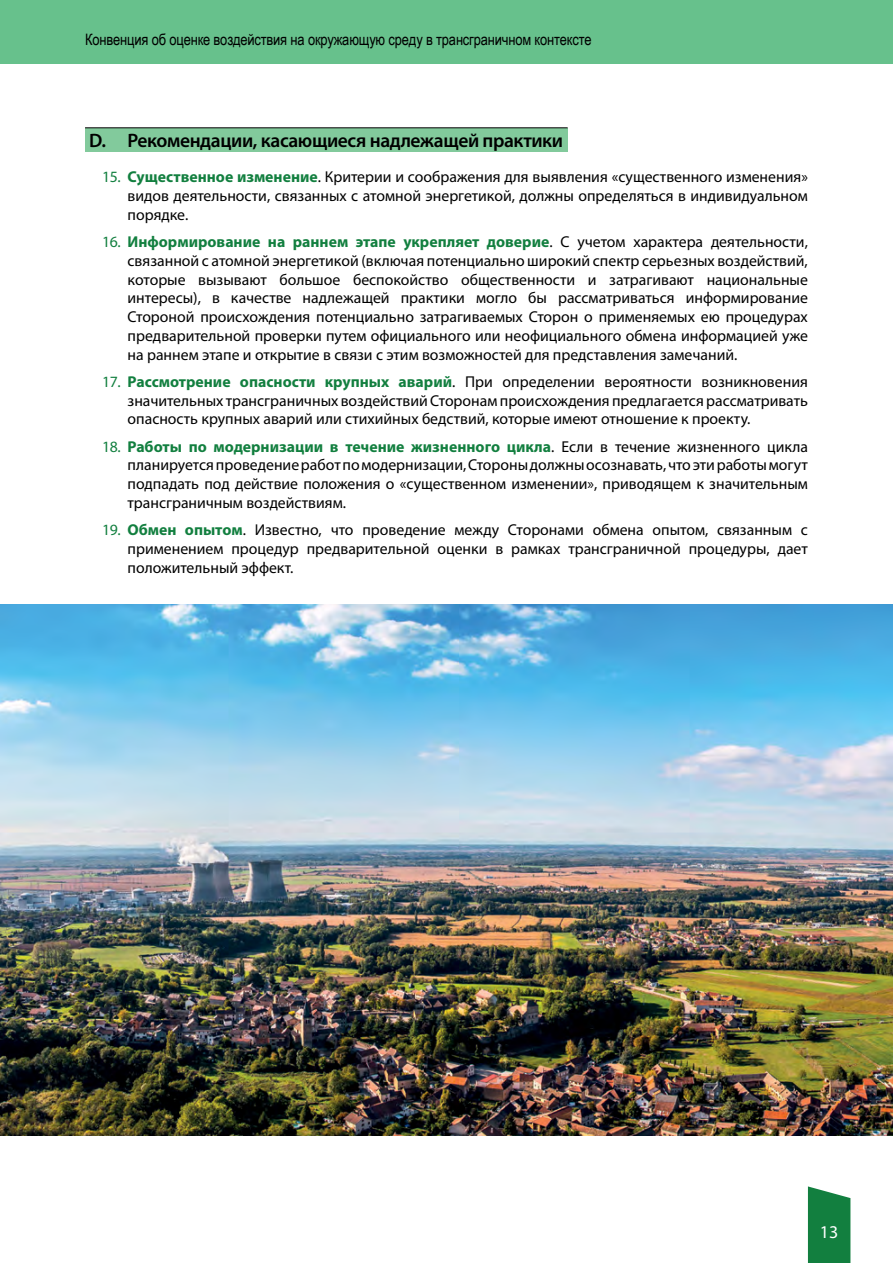
<style>
.page{position:relative;width:893px;height:1263px;background:#fff}
.page>*{position:absolute;margin:0;border:0;box-sizing:border-box;transform-origin:0 0}
.t1{font:600 19.5px "Myriad Pro";letter-spacing:-.02em;color:#000}
.t2{font:18px "Myriad Pro";color:#fff}
.t3{font:15.75px/18.8px "Myriad Pro";color:#000;text-align:justify}
.t4{font:15.75px "Arial Narrow";letter-spacing:-.01em;color:#000}
.s1{color:#127f3f}
.s2{font-weight:700;color:#127f3f}
</style>
<div class="page">
<svg style="left:808px;top:1186px;width:42px;height:77px;background:#25894e"></svg>
<div style="left:0;top:0;width:893px;height:64px;background:#67c18c"></div>
<hr style="left:0;top:0;width:1px;height:64px;background:#127f3f">
<div style="left:85px;top:128px;width:483px;height:24px;background:#82ca9c"></div>
<hr style="left:85px;top:128px;width:483px;height:1px;background:#000">
<img style="left:0;top:604px;width:893px;height:531px">
<p class="t4" style="left:85px;top:28px;width:508px">Конвенция об оценке воздействия на окружающую среду в трансграничном контексте</p>
<p class="t1" style="left:89px;top:128px;width:475px">D. Рекомендации, касающиеся надлежащей практики</p>
<p class="t3" style="left:128px;top:168px;width:682px;text-indent:-26px"><span class="s1">15.</span> <span class="s2">Существенное изменение</span>. Критерии и соображения для выявления «существенного изменения» видов деятельности, связанных с атомной энергетикой, должны определяться в индивидуальном порядке.</p>
<p class="t3" style="left:128px;top:232px;width:682px;text-indent:-26px"><span class="s1">16.</span> <span class="s2">Информирование на раннем этапе укрепляет доверие</span>. С учетом характера деятельности, связанной с атомной энергетикой (включая потенциально широкий спектр серьезных воздействий, которые вызывают большое беспокойство общественности и затрагивают национальные интересы), в качестве надлежащей практики могло бы рассматриваться информирование Стороной происхождения потенциально затрагиваемых Сторон о применяемых ею процедурах предварительной проверки путем официального или неофициального обмена информацией уже на раннем этапе и открытие в связи с этим возможностей для представления замечаний.</p>
<p class="t3" style="left:128px;top:372px;width:682px;text-indent:-26px"><span class="s1">17.</span> <span class="s2">Рассмотрение опасности крупных аварий</span>. При определении вероятности возникновения значительных трансграничных воздействий Сторонам происхождения предлагается рассматривать опасность крупных аварий или стихийных бедствий, которые имеют отношение к проекту.</p>
<p class="t3" style="left:128px;top:437px;width:682px;text-indent:-26px"><span class="s1">18.</span> <span class="s2">Работы по модернизации в течение жизненного цикла</span>. Если в течение жизненного цикла планируется проведение работ по модернизации, Стороны должны осознавать, что эти работы могут подпадать под действие положения о «существенном изменении», приводящем к значительным трансграничным воздействиям.</p>
<p class="t3" style="left:128px;top:520px;width:682px;text-indent:-26px"><span class="s1">19.</span> <span class="s2">Обмен опытом</span>. Известно, что проведение между Сторонами обмена опытом, связанным с применением процедур предварительной оценки в рамках трансграничной процедуры, дает положительный эффект.</p>
<p class="t2" style="left:820px;top:1221px;width:20px">13</p>
</div>
